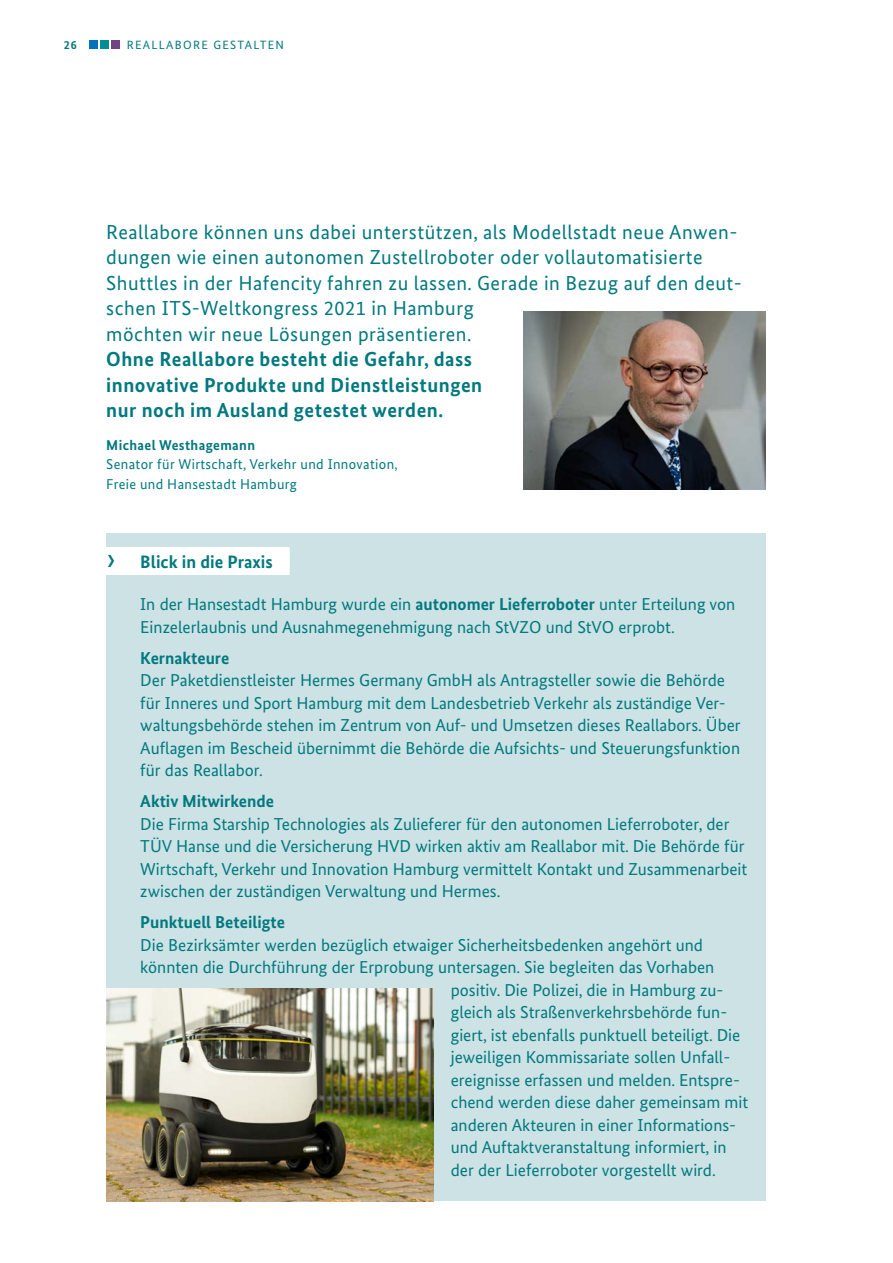
<style>
.page{position:relative;width:893px;height:1263px;background:#fff}
.page>*{position:absolute;margin:0;border:0;box-sizing:border-box;transform-origin:0 0}
.t1{font:20.25px/25.5px "Bundes Sans";letter-spacing:.025em;color:#00797f}
.t2{font:700 18px "Bundes Sans";color:#00797f}
.t3{font:17.25px/22.5px "Bundes Sans";color:#00797f}
.t4{font:700 17.25px "Bundes Sans";color:#00797f}
.t5{font:14.25px/19.5px "Bundes Sans";letter-spacing:.025em;color:#00797f}
.t6{font:700 14.25px "Bundes Sans";letter-spacing:.025em;color:#00797f}
.t7{font:12px "Bundes Sans";letter-spacing:.11em;color:#00797f}
.t8{font:700 12px "Bundes Sans";color:#00797f}
.s1{font-weight:700}
</style>
<div class="page">
<div style="left:112px;top:40px;width:8px;height:9px;background:#724581"></div>
<div style="left:100px;top:40px;width:9px;height:9px;background:#008f97"></div>
<div style="left:89px;top:40px;width:9px;height:9px;background:#0075be"></div>
<div style="left:106px;top:533px;width:659px;height:66px;background:#cce2e4"></div>
<div style="left:85px;top:547px;width:205px;height:30px;background:#fff"></div>
<div style="left:106px;top:576px;width:659px;height:82px;background:#cce2e4"></div>
<div style="left:106px;top:652px;width:659px;height:150px;background:#cce2e4"></div>
<div style="left:106px;top:795px;width:659px;height:128px;background:#cce2e4"></div>
<div style="left:106px;top:916px;width:659px;height:285px;background:#cce2e4"></div>
<img style="left:523px;top:311px;width:242px;height:179px">
<img style="left:106px;top:989px;width:328px;height:212px">
<p class="t8" style="left:64px;top:37px;width:15px">26</p>
<p class="t7" style="left:127px;top:37px;width:159px">REALLABORE GESTALTEN</p>
<p class="t1" style="left:106px;top:219px;width:637px">Reallabore können uns dabei unterstützen, als Modellstadt neue Anwen&shy;dungen wie einen autonomen Zustellroboter oder vollautomatisierte Shuttles in der Hafencity fahren zu lassen. Gerade in Bezug auf den deut&shy;schen ITS-Weltkongress 2021 in Hamburg<br>möchten wir neue Lösungen präsentieren.<br><span class="s1">Ohne Reallabore besteht die Gefahr, dass<br>innovative Produkte und Dienstleistungen<br>nur noch im Ausland getestet werden.</span></p>
<p class="t6" style="left:106px;top:436px;width:150px">Michael Westhagemann</p>
<p class="t5" style="left:106px;top:454px;width:293px">Senator für Wirtschaft, Verkehr und Innovation,<br>Freie und Hansestadt Hamburg</p>
<p class="t2" style="left:106px;top:551px;width:168px">• Blick in die Praxis</p>
<p class="t3" style="left:140px;top:593px;width:597px">In der Hansestadt Hamburg wurde ein <span class="s1">autonomer Lieferroboter</span> unter Erteilung von<br>Einzelerlaubnis und Ausnahmegenehmigung nach StVZO und StVO erprobt.</p>
<p class="t4" style="left:140px;top:647px;width:90px">Kernakteure</p>
<p class="t3" style="left:140px;top:669px;width:602px">Der Paketdienstleister Hermes Germany GmbH als Antragsteller sowie die Behörde für Inneres und Sport Hamburg mit dem Landesbetrieb Verkehr als zuständige Ver&shy;waltungsbehörde stehen im Zentrum von Auf- und Umsetzen dieses Reallabors. Über Auflagen im Bescheid übernimmt die Behörde die Aufsichts- und Steuerungsfunktion für das Reallabor.</p>
<p class="t4" style="left:140px;top:791px;width:135px">Aktiv Mitwirkende</p>
<p class="t3" style="left:140px;top:813px;width:609px">Die Firma Starship Technologies als Zulieferer für den autonomen Lieferroboter, der TÜV Hanse und die Versicherung HVD wirken aktiv am Reallabor mit. Die Behörde für Wirtschaft, Verkehr und Innovation Hamburg vermittelt Kontakt und Zusammenarbeit zwischen der zuständigen Verwaltung und Hermes.</p>
<p class="t4" style="left:140px;top:912px;width:146px">Punktuell Beteiligte</p>
<p class="t3" style="left:140px;top:933px;width:564px">Die Bezirksämter werden bezüglich etwaiger Sicherheitsbedenken angehört und</p>
<p class="t3" style="left:140px;top:956px;width:575px">könnten die Durchführung der Erprobung untersagen. Sie begleiten das Vorhaben</p>
<p class="t3" style="left:451px;top:978px;width:274px">positiv. Die Polizei, die in Hamburg zu-</p>
<p class="t3" style="left:451px;top:1001px;width:278px">gleich als Straßenverkehrsbehörde fun-</p>
<p class="t3" style="left:451px;top:1023px;width:291px">giert, ist ebenfalls punktuell beteiligt. Die</p>
<p class="t3" style="left:451px;top:1046px;width:281px">jeweiligen Kommissariate sollen Unfall-</p>
<p class="t3" style="left:451px;top:1068px;width:291px">ereignisse erfassen und melden. Entspre-</p>
<p class="t3" style="left:451px;top:1091px;width:299px">chend werden diese daher gemeinsam mit</p>
<p class="t3" style="left:451px;top:1113px;width:287px">anderen Akteuren in einer Informations-</p>
<p class="t3" style="left:451px;top:1136px;width:277px">und Auftaktveranstaltung informiert, in</p>
<p class="t3" style="left:451px;top:1159px;width:267px">der der Lieferroboter vorgestellt wird.</p>
</div>
